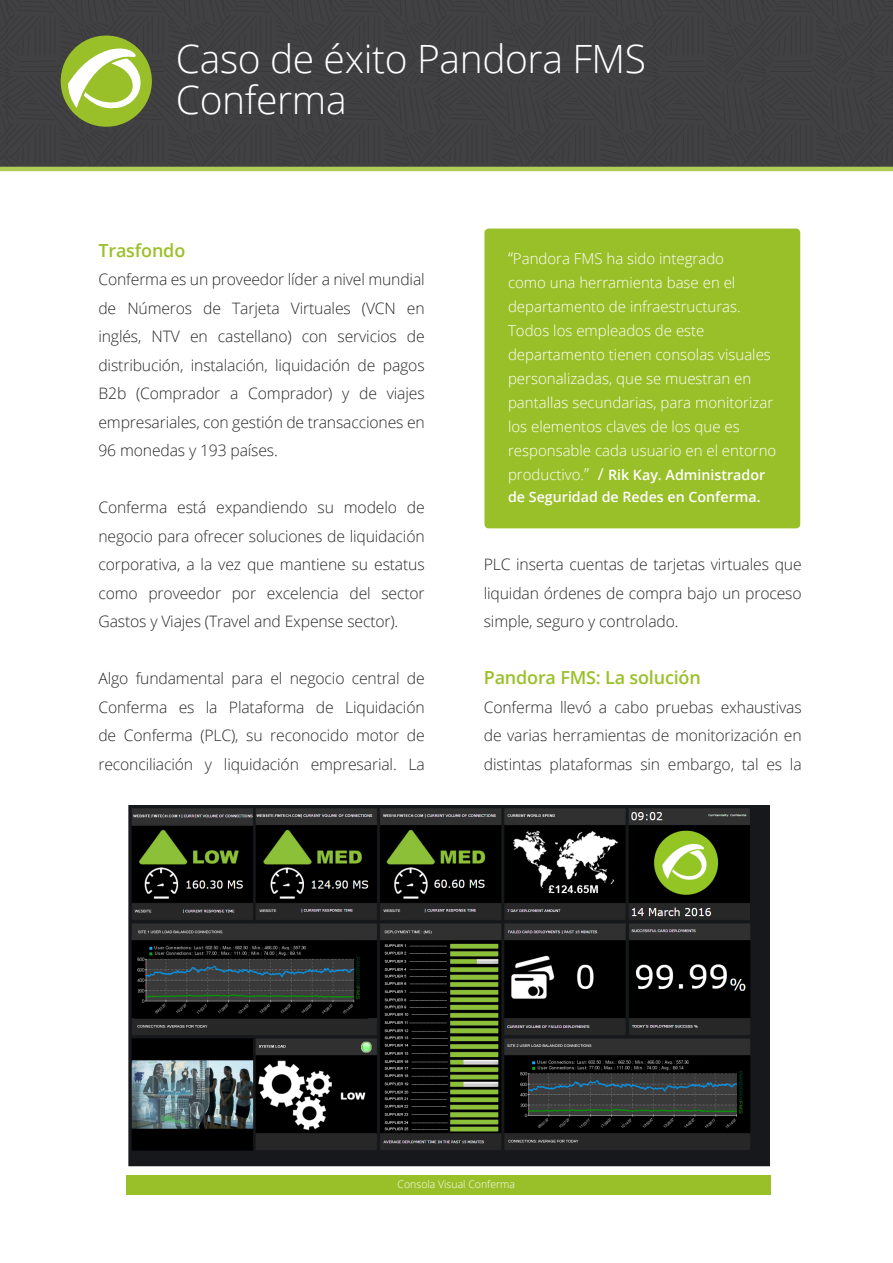
<style>
.page{position:relative;width:893px;height:1263px;background:#fff}
.page>*{position:absolute;margin:0;border:0;box-sizing:border-box;transform-origin:0 0}
.t1{font:300 39px/40.5px "Open Sans";letter-spacing:-.01em;color:#fff}
.t2{font:600 18px "Open Sans";letter-spacing:-.01em;color:#9ac029}
.t3{font:300 15.75px/28.5px "Open Sans";letter-spacing:-.01em;color:#292829;text-align:justify}
.t4{font:300 15px/24px "Open Sans";color:#fff}
.t5{font:600 14.25px/22.5px "Open Sans";color:#fff}
.t6{font:300 10.5px "Open Sans";color:#fff}
.s1{font-size:16.5px}
.s2{font-weight:300;font-size:15px}
.s3{font-weight:300;font-size:16.5px}
.s4{font-weight:400;font-size:16.5px}
</style>
<div class="page">
<div style="left:0;top:0;width:893px;height:171px;background:#414042"></div>
<div style="left:484px;top:229px;width:316px;height:299px;background:#9ac029;border-radius:4px"></div>
<div style="left:127px;top:1175px;width:644px;height:19px;background:#9ac029"></div>
<img style="left:128px;top:806px;width:642px;height:361px">
<h1 class="t1" style="left:176px;top:38px;width:472px">Caso de éxito Pandora FMS<br>Conferma</h1>
<p class="t2" style="left:98px;top:238px;width:88px">Trasfondo</p>
<p class="t3" style="left:98px;top:265px;width:328px">Conferma es un proveedor líder a nivel mundial de Números de Tarjeta Virtuales (VCN en inglés, NTV en castellano) con servicios de distribución, instalación, liquidación de pagos B2b (Comprador a Comprador) y de viajes empresariales, con gestión de transacciones en 96 monedas y 193 países.</p>
<p class="t3" style="left:98px;top:493px;width:328px">Conferma está expandiendo su modelo de negocio para ofrecer soluciones de liquidación corporativa, a la vez que mantiene su estatus como proveedor por excelencia del sector Gastos y Viajes (Travel and Expense sector).</p>
<p class="t3" style="left:98px;top:664px;width:328px">Algo fundamental para el negocio central de Conferma es la Plataforma de Liquidación de Conferma (PLC), su reconocido motor de reconciliación y liquidación empresarial. La</p>
<p class="t4" style="left:508px;top:246px;width:264px"><span class="s1">“</span>Pandora FMS ha sido integrado<br>como una herramienta base en el departamento de infraestructuras.<br>Todos los empleados de este departamento tienen consolas visuales</p>
<p class="t4" style="left:508px;top:366px;width:270px">personalizadas, que se muestran en pantallas secundarias, para monitorizar los elementos claves de los que es responsable cada usuario en el entorno</p>
<p class="t5" style="left:508px;top:463px;width:259px"><span class="s2">productivo.</span><span class="s3">”</span> <span class="s4">/</span> Rik Kay. Administrador de Seguridad de Redes en Conferma.</p>
<p class="t3" style="left:484px;top:550px;width:319px">PLC inserta cuentas de tarjetas virtuales que liquidan órdenes de compra bajo un proceso simple, seguro y controlado.</p>
<p class="t2" style="left:484px;top:665px;width:219px">Pandora FMS: La solución</p>
<p class="t3" style="left:484px;top:692px;width:319px">Conferma llevó a cabo pruebas exhaustivas de varias herramientas de monitorización en distintas plataformas sin embargo, tal es la</p>
<p class="t6" style="left:398px;top:1177px;width:119px">Consola Visual Conferma</p>
</div>
